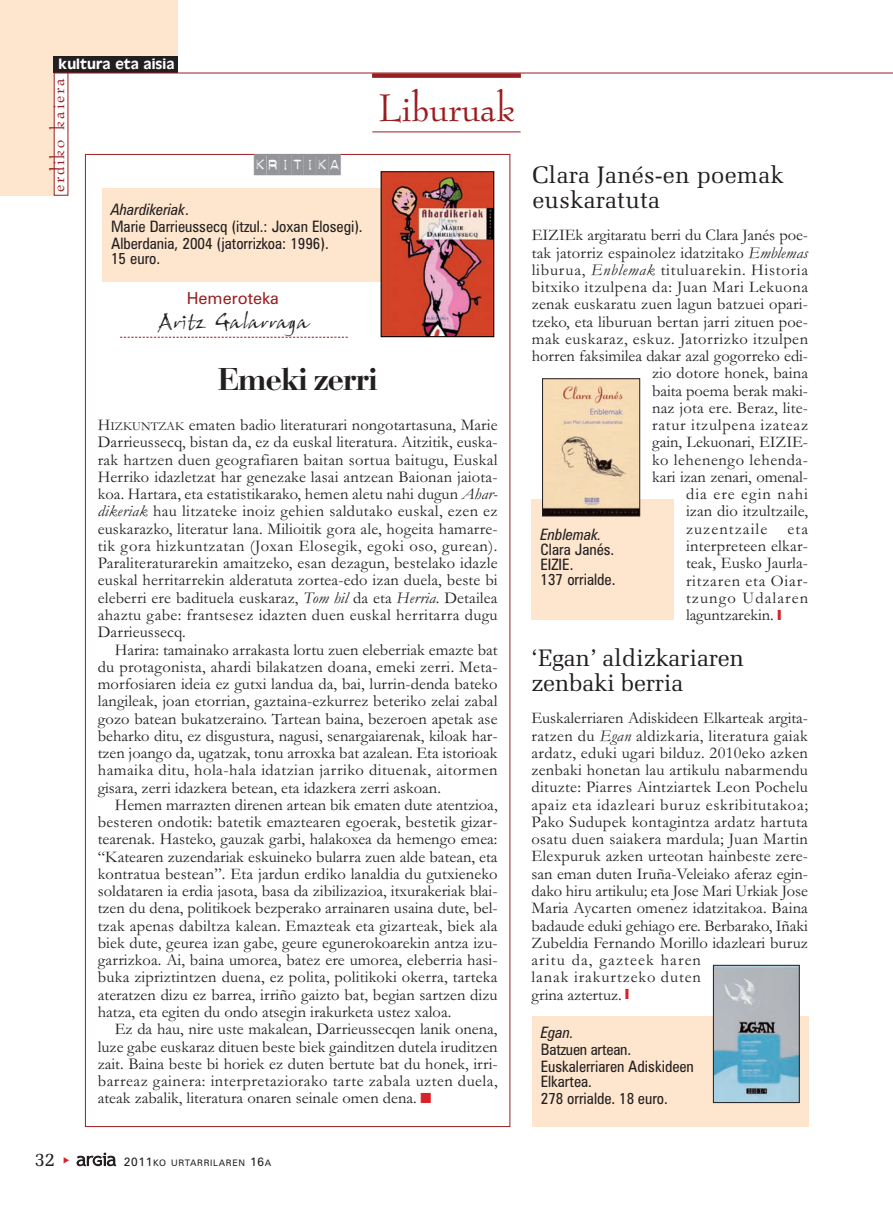
<style>
.page{position:relative;width:893px;height:1212px;background:#fff}
.page>*{position:absolute;margin:0;border:0;box-sizing:border-box;transform-origin:0 0}
.t1{font:45px "Bernadette";color:#981e21}
.t2{font:33px "Bodoni";letter-spacing:-.015em;color:#231f20}
.t3{font:24px/25.5px "Memoir";letter-spacing:-.015em;color:#231f20}
.t4{font:21px "John Handy LET Plain 10";color:#231f20;scale:1.05 1}
.t5{font:21px "Bernadette";letter-spacing:.09em;color:#981e21}
.t6{font:21px "Blackout";color:#939598}
.t7{font:19.5px "Memoir";color:#231f20}
.t8{font:16.5px/17.2px "Garamond";letter-spacing:.01em;color:#231f20;text-align:justify}
.t9{font:16.5px "Garamond";letter-spacing:.045em;color:#231f20}
.t10{font:16.5px "Garamond";letter-spacing:.035em;color:#231f20}
.t11{font:16.5px "Garamond";letter-spacing:.065em;color:#231f20}
.t12{font:16.5px "Garamond";letter-spacing:.03em;color:#231f20}
.t13{font:16.5px "Zurich BT";color:#981e21}
.t14{font:condensed 15.75px/17.1px "Zurich BT";color:#231f20}
.t15{font:italic condensed 15.75px "Zurich BT";color:#231f20}
.t16{font:15px "Antique Olive";letter-spacing:.005em;color:#fff}
.t17{font:9px "Zurich BT";letter-spacing:.075em;color:#231f20}
.s1{font-style:italic}
.s2{font-size:12.3px}
.s3{color:#da2128}
.s4{font-size:12px}
</style>
<div class="page">
<svg style="left:77px;top:1152px;width:39px;height:14px"></svg>
<div style="left:0;top:0;width:178px;height:59px;background:#fee6ce"></div>
<div style="left:0;top:0;width:61px;height:196px;background:#fee6ce"></div>
<div style="left:54px;top:73px;width:14px;height:122px;background:#fff"></div>
<div style="left:54px;top:57px;width:124px;height:16px;background:#231f20"></div>
<hr style="left:54px;top:73px;width:839px;height:1px;background:#981e21">
<hr style="left:372px;top:132px;width:149px;height:1px;background:#981e21">
<div style="left:372px;top:73px;width:149px;height:5px;background:#981e21"></div>
<div style="left:102px;top:189px;width:344px;height:93px;background:#fee6ce"></div>
<img style="left:383px;top:173px;width:109px;height:162px">
<div style="left:381px;top:171px;width:113px;height:166px;border:1px solid #000"></div>
<svg style="left:120px;top:337px;width:228px;height:1px"></svg>
<div style="left:532px;top:1017px;width:276px;height:110px;background:#fee6ce"></div>
<div style="left:531px;top:499px;width:143px;height:121px;background:#fee6ce"></div>
<img style="left:544px;top:380px;width:94px;height:134px">
<div style="left:542px;top:378px;width:98px;height:138px;border:1px solid #231f20"></div>
<img style="left:715px;top:967px;width:83px;height:134px">
<div style="left:713px;top:965px;width:87px;height:138px;border:1px solid #231f20"></div>
<p class="t16" style="left:59px;top:59px;width:117px">kultura eta aisia</p>
<p class="t5" style="left:49px;top:192px;width:116px;rotate:-90deg">erdiko kaiera</p>
<p class="t6" style="left:254px;top:151px;width:88px">kritika</p>
<p class="t14" style="left:111px;top:202px;width:253px"><span class="s1">Ahardikeriak</span>.<br>Marie Darrieussecq (itzul.: Joxan Elosegi).<br>Alberdania, 2004 (jatorrizkoa: 1996).</p>
<p class="t14" style="left:111px;top:251px;width:51px">15 euro.</p>
<h1 class="t1" style="left:378px;top:89px;width:138px">Liburuak</h1>
<p class="t13" style="left:187px;top:292px;width:94px">Hemeroteka</p>
<p class="t4" style="left:157px;top:312px;width:145px">Aritz-Galarraga</p>
<h2 class="t2" style="left:218px;top:367px;width:161px">Emeki zerri</h2>
<p class="t8" style="left:98px;top:418px;width:401px">H<span class="s2">IZKUNTZAK</span> ematen badio literaturari nongotartasuna, Marie Darrieussecq, bistan da, ez da euskal literatura. Aitzitik, euska&shy;rak hartzen duen geografiaren baitan sortua baitugu, Euskal Herriko idazletzat har genezake lasai antzean Baionan jaiota&shy;koa. Hartara, eta estatistikarako, hemen aletu nahi dugun <span class="s1">Ahar&shy;dikeriak</span> hau litzateke inoiz gehien saldutako euskal, ezen ez euskarazko, literatur lana. Milioitik gora ale, hogeita hamarre&shy;tik gora hizkuntzatan (Joxan Elosegik, egoki oso, gurean).<br>Paraliteraturarekin amaitzeko, esan dezagun, bestelako idazle euskal herritarrekin alderatuta zortea-edo izan duela, beste bi eleberri ere badituela euskaraz, <span class="s1">Tom hil</span> da eta <span class="s1">Herria</span>. Detailea ahaztu gabe: frantsesez idazten duen euskal herritarra dugu Darrieussecq.</p>
<p class="t8" style="left:98px;top:642px;width:401px;text-indent:17px">Harira: tamainako arrakasta lortu zuen eleberriak emazte bat du protagonista, ahardi bilakatzen doana, emeki zerri. Meta&shy;morfosiaren ideia ez gutxi landua da, bai, lurrin-denda bateko langileak, joan etorrian, gaztaina-ezkurrez beteriko zelai zabal gozo batean bukatzeraino. Tartean baina, bezeroen apetak ase beharko ditu, ez disgustura, nagusi, senargaiarenak, kiloak har&shy;tzen joango da, ugatzak, tonu arroxka bat azalean. Eta istorioak hamaika ditu, hola-hala idatzian jarriko dituenak, aitormen gisara, zerri idazkera betean, eta idazkera zerri askoan.</p>
<p class="t8" style="left:98px;top:798px;width:401px;text-indent:17px">Hemen marrazten direnen artean bik ematen dute atentzioa, besteren ondotik: batetik emaztearen egoerak, bestetik gizar&shy;tearenak. Hasteko, gauzak garbi, halakoxea da hemengo emea: “Katearen zuzendariak eskuineko bularra zuen alde batean, eta kontratua bestean”. Eta jardun erdiko lanaldia du gutxieneko soldataren ia erdia jasota, basa da zibilizazioa, itxurakeriak blai&shy;tzen du dena, politikoek bezperako arrainaren usaina dute, bel&shy;tzak apenas dabiltza kalean. Emazteak eta gizarteak, biek ala biek dute, geurea izan gabe, geure egunerokoarekin antza izu&shy;garrizkoa. Ai, baina umorea, batez ere umorea, eleberria hasi&shy;buka zipriztintzen duena, ez polita, politikoki okerra, tarteka ateratzen dizu ez barrea, irriño gaizto bat, begian sartzen dizu hatza, eta egiten du ondo atsegin irakurketa ustez xaloa.</p>
<p class="t8" style="left:98px;top:1022px;width:401px;text-indent:17px">Ez da hau, nire uste makalean, Darrieussecqen lanik onena, luze gabe euskaraz dituen beste biek gainditzen dutela iruditzen zait. Baina beste bi horiek ez duten bertute bat du honek, irri&shy;barreaz gainera: interpretaziorako tarte zabala uzten duela, ateak zabalik, literatura onaren seinale omen dena. <span class="s3">■</span></p>
<h3 class="t3" style="left:532px;top:163px;width:253px">Clara Janés-en poemak euskaratuta</h3>
<p class="t8" style="left:532px;top:228px;width:278px">EIZIEk argitaratu berri du Clara Janés poe-</p>
<p class="t8" style="left:532px;top:246px;width:278px">tak jatorriz espainolez idatzitako <span class="s1">Emblemas</span></p>
<p class="t9" style="left:532px;top:264px;width:278px">liburua, <span class="s1">Enblemak</span> tituluarekin. Historia</p>
<p class="t10" style="left:532px;top:281px;width:278px">bitxiko itzulpena da: Juan Mari Lekuona</p>
<p class="t8" style="left:532px;top:297px;width:278px">zenak euskaratu zuen lagun batzuei opari-</p>
<p class="t8" style="left:532px;top:315px;width:278px">tzeko, eta liburuan bertan jarri zituen poe-</p>
<p class="t12" style="left:532px;top:333px;width:278px">mak euskaraz, eskuz. Jatorrizko itzulpen</p>
<p class="t8" style="left:532px;top:349px;width:278px">horren faksimilea dakar azal gogorreko edi-</p>
<p class="t8" style="left:652px;top:366px;width:157px">zio dotore honek, baina</p>
<p class="t8" style="left:652px;top:384px;width:157px">baita poema berak maki-</p>
<p class="t8" style="left:652px;top:401px;width:157px">naz jota ere. Beraz, lite-</p>
<p class="t9" style="left:652px;top:419px;width:157px">ratur itzulpena izateaz</p>
<p class="t8" style="left:652px;top:435px;width:157px">gain, Lekuonari, EIZIE-</p>
<p class="t10" style="left:652px;top:454px;width:157px">ko lehenengo lehenda-</p>
<p class="t8" style="left:652px;top:470px;width:157px">kari izan zenari, omenal-</p>
<p class="t11" style="left:686px;top:488px;width:124px">dia ere egin nahi</p>
<p class="t8" style="left:686px;top:504px;width:124px">izan dio itzultzaile,</p>
<p class="t11" style="left:686px;top:523px;width:124px">zuzentzaile eta</p>
<p class="t8" style="left:686px;top:539px;width:124px">interpreteen elkar-</p>
<p class="t8" style="left:686px;top:556px;width:124px">teak, Eusko Jaurla-</p>
<p class="t9" style="left:686px;top:575px;width:124px">ritzaren eta Oiar-</p>
<p class="t11" style="left:686px;top:592px;width:124px">tzungo Udalaren</p>
<p class="t8" style="left:686px;top:608px;width:89px">laguntzarekin.</p>
<p class="t15" style="left:540px;top:529px;width:63px">Enblemak.</p>
<p class="t14" style="left:540px;top:544px;width:76px;line-height:15px">Clara Janés.<br>EIZIE.<br>137 orrialde.</p>
<h3 class="t3" style="left:531px;top:646px;width:214px">‘Egan’ aldizkariaren zenbaki berria</h3>
<p class="t8" style="left:531px;top:711px;width:278px;text-align:left">Euskalerriaren Adiskideen Elkarteak argita&shy;ratzen du <span class="s1">Egan</span> aldizkaria, literatura gaiak ardatz, eduki ugari bilduz. 2010eko azken zenbaki honetan lau artikulu nabarmendu dituzte: Piarres Aintziartek Leon Pochelu apaiz eta idazleari buruz eskribitutakoa; Pako Sudupek kontagintza ardatz hartuta osatu duen saiakera mardula; Juan Martin Elexpuruk azken urteotan hainbeste zere&shy;san eman duten Iruña-Veleiako aferaz egin&shy;dako hiru artikulu; eta Jose Mari Urkiak Jose Maria Aycarten omenez idatzitakoa. Baina badaude eduki gehiago ere. Berbarako, Iñaki Zubeldia Fernando Morillo idazleari buruz aritu da, gazteek haren<br>lanak irakurtzeko duten<br>grina aztertuz.</p>
<p class="t15" style="left:541px;top:1026px;width:35px">Egan.</p>
<p class="t14" style="left:541px;top:1042px;width:155px">Batzuen artean.<br>Euskalerriaren Adiskideen</p>
<p class="t14" style="left:541px;top:1074px;width:129px">Elkartea.<br>278 orrialde. 18 euro.</p>
<p class="t7" style="left:35px;top:1151px;width:22px">32</p>
<p class="t17" style="left:124px;top:1160px;width:149px"><span class="s4">2011</span>KO URTARRILAREN <span class="s4">16</span>A</p>
</div>
